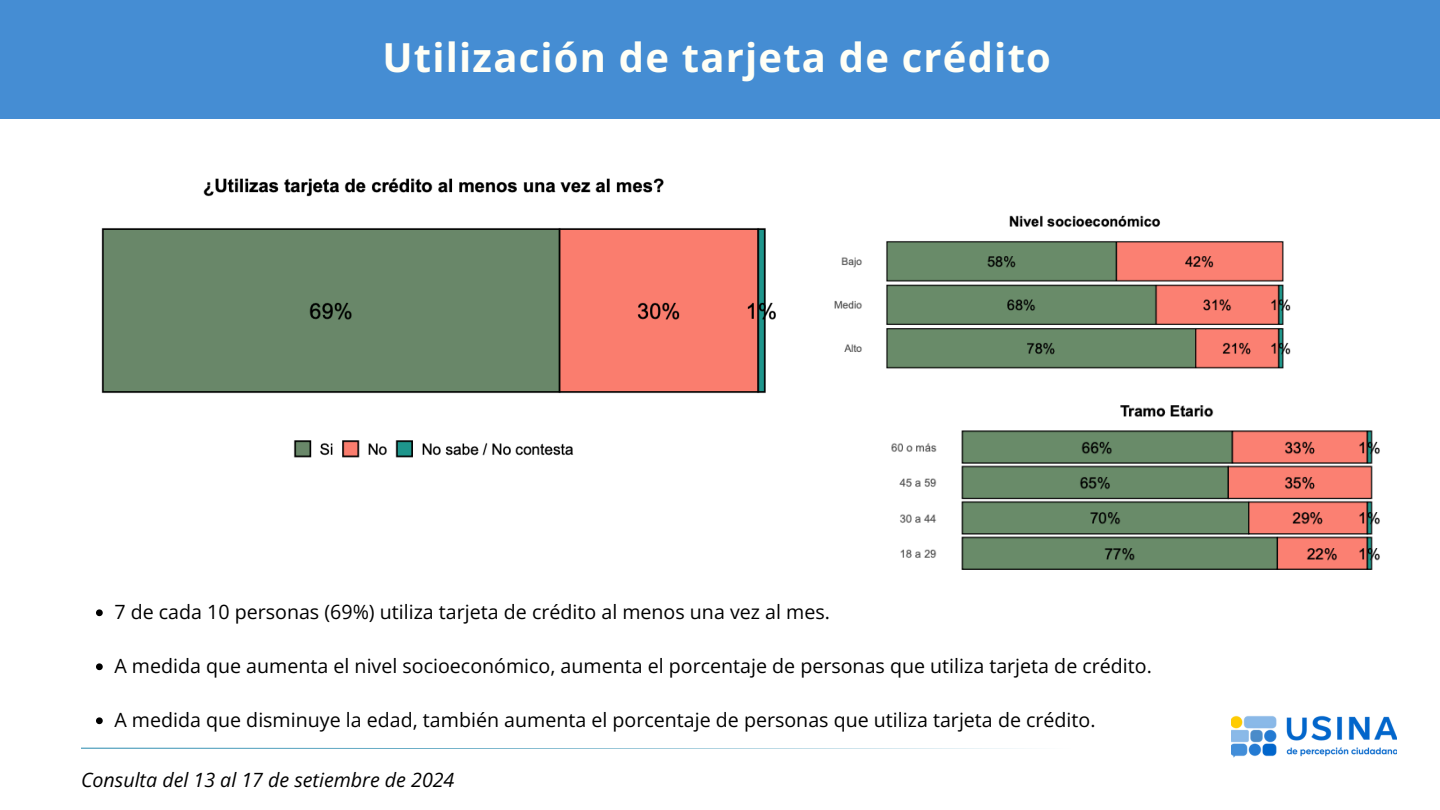
<style>
.page{position:relative;width:1440px;height:810px;background:#fff}
.page>*{position:absolute;margin:0;border:0;box-sizing:border-box;transform-origin:0 0}
.t1{font:700 40px "Open Sans";letter-spacing:.03em;color:#fffff6}
.t2{font:19.7px "Open Sans";color:#000}
.t3{font:italic 19.7px "Open Sans";color:#000}
</style>
<div class="page">
<div style="left:0;top:0;width:1440px;height:119px;background:#458dd3"></div>
<svg style="left:81px;top:748px;width:945px;height:1px"></svg>
<img style="left:1231px;top:715px;width:166px;height:43px">
<img style="left:101px;top:178px;width:675px;height:280px">
<img style="left:834px;top:215px;width:457px;height:154px">
<img style="left:891px;top:405px;width:489px;height:165px">
<svg style="left:96px;top:609px;width:7px;height:7px"></svg>
<svg style="left:96px;top:663px;width:7px;height:7px"></svg>
<svg style="left:96px;top:717px;width:7px;height:7px"></svg>
<p class="t1" style="left:382px;top:30px;width:670px">Utilización de tarjeta de crédito</p>
<p class="t2" style="left:114px;top:598px;width:717px">7 de cada 10 personas (69%) utiliza tarjeta de crédito al menos una vez al mes.</p>
<p class="t2" style="left:114px;top:652px;width:1039px">A medida que aumenta el nivel socioeconómico, aumenta el porcentaje de personas que utiliza tarjeta de crédito.</p>
<p class="t2" style="left:114px;top:706px;width:983px">A medida que disminuye la edad, también aumenta el porcentaje de personas que utiliza tarjeta de crédito.</p>
<p class="t3" style="left:81px;top:766px;width:375px">Consulta del 13 al 17 de setiembre de 2024</p>
</div>
